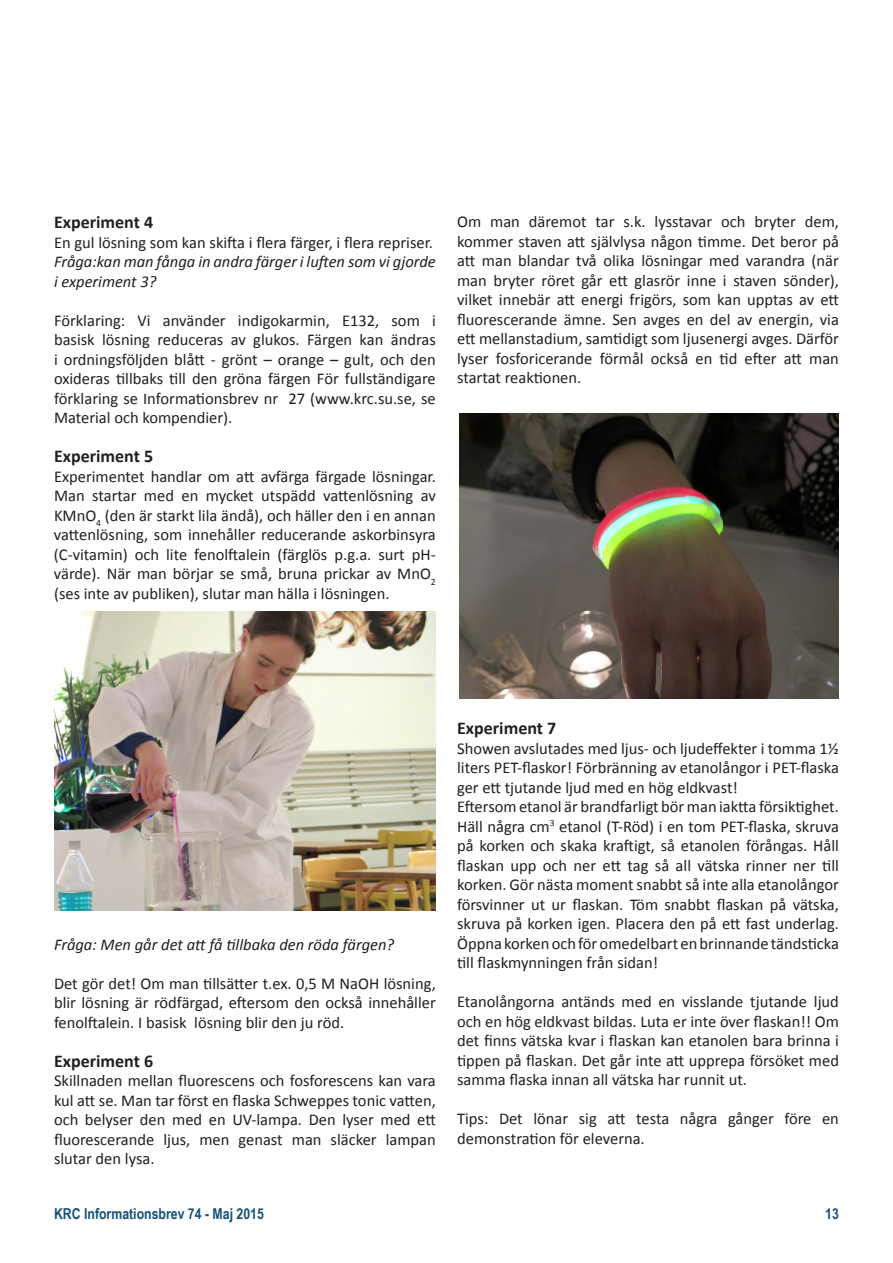
<style>
.page{position:relative;width:893px;height:1263px;background:#fff}
.page>*{position:absolute;margin:0;border:0;box-sizing:border-box;transform-origin:0 0}
.t1{font:700 18px "Calibri";color:#231f20}
.t2{font:16.5px/19.5px "Calibri";color:#231f20;text-align:justify}
.t3{font:italic 16.5px/19.5px "Calibri";color:#231f20}
.t4{font:700 15px "Arial Narrow";color:#165179}
</style>
<div class="page">
<img style="left:54px;top:611px;width:382px;height:300px">
<img style="left:459px;top:413px;width:380px;height:285px">
<p class="t1" style="left:54px;top:211px;width:101px">Experiment 4</p>
<p class="t2" style="left:54px;top:233px;width:380px">En gul lösning som kan skifta i flera färger, i flera repriser.</p>
<p class="t3" style="left:54px;top:251px;width:383px">Fråga:kan man fånga in andra färger i luften som vi gjorde i experiment 3?</p>
<p class="t2" style="left:54px;top:311px;width:383px">Förklaring: Vi använder indigokarmin, E132, som i basisk lösning reduceras av glukos. Färgen kan ändras i ordningsföljden blått - grönt – orange – gult, och den oxideras tillbaks till den gröna färgen För fullständigare förklaring se Informationsbrev nr 27 (www.krc.su.se, se Material och kompendier).</p>
<p class="t1" style="left:54px;top:445px;width:101px">Experiment 5</p>
<p class="t2" style="left:54px;top:467px;width:383px">Experimentet handlar om att avfärga färgade lösningar.<br>Man startar med en mycket utspädd vattenlösning av KMnO<sub>4</sub> (den är starkt lila ändå), och häller den i en annan vattenlösning, som innehåller reducerande askorbinsyra (C-vitamin) och lite fenolftalein (färglös p.g.a. surt pH&shy;värde). När man börjar se små, bruna prickar av MnO<sub>2 </sub>(ses inte av publiken), slutar man hälla i lösningen.</p>
<p class="t2" style="left:457px;top:212px;width:383px">Om man däremot tar s.k. lysstavar och bryter dem, kommer staven att självlysa någon timme. Det beror på att man blandar två olika lösningar med varandra (när man bryter röret går ett glasrör inne i staven sönder), vilket innebär att energi frigörs, som kan upptas av ett fluorescerande ämne. Sen avges en del av energin, via ett mellanstadium, samtidigt som ljusenergi avges. Därför lyser fosforicerande förmål också en tid efter att man startat reaktionen.</p>
<p class="t3" style="left:54px;top:934px;width:342px">Fråga: Men går det att få tillbaka den röda färgen?</p>
<p class="t2" style="left:54px;top:974px;width:383px">Det gör det! Om man tillsätter t.ex. 0,5 M NaOH lösning, blir lösning är rödfärgad, eftersom den också innehåller fenolftalein. I basisk lösning blir den ju röd.</p>
<p class="t1" style="left:54px;top:1049px;width:101px">Experiment 6</p>
<p class="t2" style="left:54px;top:1071px;width:383px">Skillnaden mellan fluorescens och fosforescens kan vara kul att se. Man tar först en flaska Schweppes tonic vatten, och belyser den med en UV-lampa. Den lyser med ett fluorescerande ljus, men genast man släcker lampan slutar den lysa.</p>
<p class="t1" style="left:457px;top:717px;width:101px">Experiment 7</p>
<p class="t2" style="left:457px;top:738px;width:383px;text-align:left">Showen avslutades med ljus- och ljudeffekter i tomma 1½ liters PET-flaskor! Förbränning av etanolångor i PET-flaska ger ett tjutande ljud med en hög eldkvast!<br>Eftersom etanol är brandfarligt bör man iaktta försiktighet.<br>Häll några cm<sup>3</sup> etanol (T-Röd) i en tom PET-flaska, skruva på korken och skaka kraftigt, så etanolen förångas. Håll flaskan upp och ner ett tag så all vätska rinner ner till korken. Gör nästa moment snabbt så inte alla etanolångor försvinner ut ur flaskan. Töm snabbt flaskan på vätska, skruva på korken igen. Placera den på ett fast underlag.<br>Öppna korken och för omedelbart en brinnande tändsticka till flaskmynningen från sidan!</p>
<p class="t2" style="left:457px;top:992px;width:383px">Etanolångorna antänds med en visslande tjutande ljud och en hög eldkvast bildas. Luta er inte över flaskan!! Om det finns vätska kvar i flaskan kan etanolen bara brinna i tippen på flaskan. Det går inte att upprepa försöket med samma flaska innan all vätska har runnit ut.</p>
<p class="t2" style="left:457px;top:1109px;width:383px">Tips: Det lönar sig att testa några gånger före en demonstration för eleverna.</p>
<p class="t4" style="left:54px;top:1203px;width:211px">KRC Informationsbrev 74 - Maj 2015</p>
<p class="t4" style="left:825px;top:1203px;width:15px">13</p>
</div>
